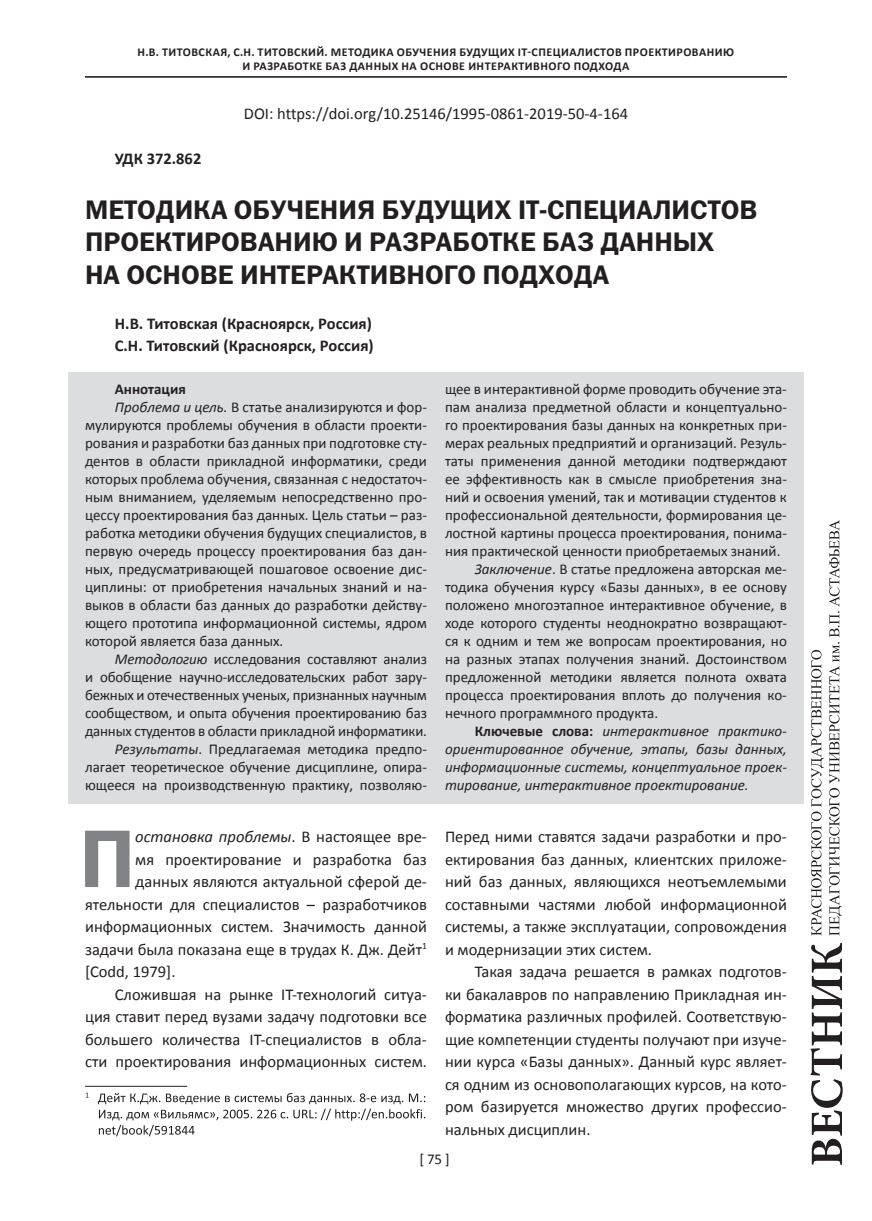
<style>
.page{position:relative;width:872px;height:1221px;background:#fff}
.page>*{position:absolute;margin:0;border:0;box-sizing:border-box;transform-origin:0 0}
.t1{font:82.05px "ez Franklin Goth Demi";color:#808285}
.t2{font:27px/32.4px "ez Franklin Goth Demi";color:#231f20}
.t3{font:16.5px/22.5px "Calibri";color:#231f20;text-align:justify}
.t4{font:700 16.5px/22.5px "Calibri";color:#231f20}
.t5{font:italic 16.5px "Calibri";color:#231f20}
.t6{font:15px "Calibri";color:#231f20}
.t7{font:italic 15px "Calibri";color:#231f20}
.t8{font:700 15px "Calibri";color:#231f20}
.t9{font:700 12px/13.5px "Calibri";letter-spacing:.04em;color:#231f20}
.s1{font-style:italic}
.s2{font-weight:700;font-style:normal}
.s3{font-style:normal}
</style>
<div class="page">
<svg style="left:811px;top:520px;width:31px;height:415px"></svg>
<svg style="left:810px;top:943px;width:32px;height:221px"></svg>
<div style="left:68px;top:372px;width:736px;height:431px;background:#dcdddf"></div>
<hr style="left:85px;top:76px;width:702px;height:1px;background:#231f20">
<hr style="left:85px;top:77px;width:702px;height:1px;background:#231f20">
<svg style="left:86px;top:1092px;width:339px;height:44px"></svg>
<hr style="left:85px;top:1085px;width:102px;height:1px;background:#231f20">
<p class="t9" style="left:138px;top:46px;width:62px">Н.В. Титовска</p>
<p class="t9" style="left:242px;top:46px;width:493px;text-indent:-22px">я, С.Н. Титовский. МЕТОДИКА ОБУЧЕНИЯ БУДУЩИХ IT-СПЕЦИАЛИСТОВ ПРОЕКТИРОВАНИЮ<br>И РАЗРАБОТКЕ БАЗ ДАННЫХ НА ОСНОВЕ ИНТЕРАКТИВНОГО ПОДХОДА</p>
<p class="t3" style="left:244px;top:102px;width:386px">DOI: https://doi.org/10.25146/1995-0861-2019-50-4-164</p>
<p class="t4" style="left:115px;top:147px;width:88px">УДК 372.862</p>
<h2 class="t2" style="left:85px;top:193px;width:674px">МЕТОДИКА ОБУЧЕНИЯ БУДУЩИХ IT-СПЕЦИАЛИСТОВ<br>ПРОЕКТИРОВАНИЮ И РАЗРАБОТКЕ БАЗ ДАННЫХ<br>НА ОСНОВЕ ИНТЕРАКТИВНОГО ПОДХОДА</h2>
<p class="t4" style="left:115px;top:312px;width:260px">Н.В. Титовская (Красноярск, Россия)<br>С.Н. Титовский (Красноярск, Россия)</p>
<p class="t8" style="left:115px;top:379px;width:72px">Аннотация</p>
<p class="t6" style="left:115px;top:397px;width:314px"><span class="s1">Проблема и цель.</span> В статье анализируются и фор-</p>
<p class="t6" style="left:85px;top:415px;width:343px">мулируются проблемы обучения в области проекти-</p>
<p class="t6" style="left:85px;top:433px;width:343px">рования и разработки баз данных при подготовке сту-</p>
<p class="t6" style="left:85px;top:451px;width:343px">дентов в области прикладной информатики, среди</p>
<p class="t6" style="left:85px;top:469px;width:343px">которых проблема обучения, связанная с недостаточ-</p>
<p class="t6" style="left:85px;top:487px;width:343px">ным вниманием, уделяемым непосредственно про-</p>
<p class="t6" style="left:85px;top:505px;width:343px">цессу проектирования баз данных. Цель статьи – раз-</p>
<p class="t6" style="left:85px;top:523px;width:343px">работка методики обучения будущих специалистов, в</p>
<p class="t6" style="left:85px;top:541px;width:343px">первую очередь процессу проектирования баз дан-</p>
<p class="t6" style="left:85px;top:559px;width:343px">ных, предусматривающей пошаговое освоение дис-</p>
<p class="t6" style="left:85px;top:577px;width:343px">циплины: от приобретения начальных знаний и на-</p>
<p class="t6" style="left:85px;top:595px;width:343px">выков в области баз данных до разработки действу-</p>
<p class="t6" style="left:85px;top:613px;width:343px">ющего прототипа информационной системы, ядром</p>
<p class="t6" style="left:85px;top:631px;width:200px">которой является база данных.</p>
<p class="t6" style="left:115px;top:649px;width:313px"><span class="s1">Методологию</span> исследования составляют анализ</p>
<p class="t6" style="left:85px;top:667px;width:343px">и обобщение научно-исследовательских работ зару-</p>
<p class="t6" style="left:85px;top:685px;width:343px">бежных и отечественных ученых, признанных научным</p>
<p class="t6" style="left:85px;top:703px;width:343px">сообществом, и опыта обучения проектированию баз</p>
<p class="t6" style="left:85px;top:721px;width:343px">данных студентов в области прикладной информатики.</p>
<p class="t6" style="left:115px;top:739px;width:314px"><span class="s1">Результаты</span>. Предлагаемая методика предпо-</p>
<p class="t6" style="left:85px;top:757px;width:343px">лагает теоретическое обучение дисциплине, опира-</p>
<p class="t6" style="left:85px;top:775px;width:343px">ющееся на производственную практику, позволяю-</p>
<p class="t6" style="left:445px;top:379px;width:343px">щее в интерактивной форме проводить обучение эта-</p>
<p class="t6" style="left:445px;top:397px;width:343px">пам анализа предметной области и концептуально-</p>
<p class="t6" style="left:445px;top:415px;width:343px">го проектирования базы данных на конкретных при-</p>
<p class="t6" style="left:445px;top:433px;width:343px">мерах реальных предприятий и организаций. Резуль-</p>
<p class="t6" style="left:445px;top:451px;width:343px">таты применения данной методики подтверждают</p>
<p class="t6" style="left:445px;top:469px;width:343px">ее эффективность как в смысле приобретения зна-</p>
<p class="t6" style="left:445px;top:487px;width:343px">ний и освоения умений, так и мотивации студентов к</p>
<p class="t6" style="left:445px;top:505px;width:343px">профессиональной деятельности, формирования це-</p>
<p class="t6" style="left:445px;top:523px;width:343px">лостной картины процесса проектирования, понима-</p>
<p class="t6" style="left:445px;top:541px;width:337px">ния практической ценности приобретаемых знаний.</p>
<p class="t6" style="left:475px;top:559px;width:314px"><span class="s1">Заключение</span>. В статье предложена авторская ме-</p>
<p class="t6" style="left:445px;top:577px;width:343px">тодика обучения курсу «Базы данных», в ее основу</p>
<p class="t6" style="left:445px;top:595px;width:343px">положено многоэтапное интерактивное обучение, в</p>
<p class="t6" style="left:445px;top:613px;width:343px">ходе которого студенты неоднократно возвращают-</p>
<p class="t6" style="left:445px;top:631px;width:343px">ся к одним и тем же вопросам проектирования, но</p>
<p class="t6" style="left:445px;top:649px;width:343px">на разных этапах получения знаний. Достоинством</p>
<p class="t6" style="left:445px;top:667px;width:343px">предложенной методики является полнота охвата</p>
<p class="t6" style="left:445px;top:685px;width:343px">процесса проектирования вплоть до получения ко-</p>
<p class="t6" style="left:445px;top:703px;width:215px">нечного программного продукта.</p>
<p class="t7" style="left:475px;top:720px;width:314px"><span class="s2">Ключевые слова:</span> интерактивное практико-</p>
<p class="t7" style="left:445px;top:738px;width:343px">ориентированное обучение, этапы, базы данных,</p>
<p class="t7" style="left:445px;top:756px;width:343px">информационные системы, концептуальное проек-</p>
<p class="t7" style="left:445px;top:774px;width:305px">тирование, интерактивное проектирование.</p>
<h1 class="t1" style="left:79px;top:812px;width:57px">П</h1>
<p class="t5" style="left:135px;top:825px;width:293px">остановка проблемы<span class="s3">. В настоящее вре-</span></p>
<p class="t3" style="left:135px;top:847px;width:293px">мя проектирование и разработка баз</p>
<p class="t3" style="left:135px;top:870px;width:293px">данных являются актуальной сферой де-</p>
<p class="t3" style="left:85px;top:892px;width:343px">ятельности для специалистов – разработчиков</p>
<p class="t3" style="left:85px;top:915px;width:343px">информационных систем. Значимость данной</p>
<p class="t3" style="left:85px;top:937px;width:343px">задачи была показана еще в трудах К. Дж. Дейт<sup>1</sup></p>
<p class="t3" style="left:85px;top:960px;width:92px">[Codd, 1979].</p>
<p class="t3" style="left:115px;top:982px;width:314px">Сложившая на рынке IT-технологий ситуа-</p>
<p class="t3" style="left:85px;top:1005px;width:343px">ция ставит перед вузами задачу подготовки все</p>
<p class="t3" style="left:85px;top:1027px;width:343px">большего количества IT-специалистов в обла-</p>
<p class="t3" style="left:85px;top:1050px;width:343px">сти проектирования информационных систем.</p>
<p class="t3" style="left:445px;top:825px;width:343px">Перед ними ставятся задачи разработки и про&shy;ектирования баз данных, клиентских приложе&shy;ний баз данных, являющихся неотъемлемыми составными частями любой информационной системы, а также эксплуатации, сопровождения и модернизации этих систем.</p>
<p class="t3" style="left:445px;top:960px;width:343px;text-indent:30px">Такая задача решается в рамках подготов&shy;ки бакалавров по направлению Прикладная ин&shy;форматика различных профилей. Соответствую&shy;щие компетенции студенты получают при изуче&shy;нии курса «Базы данных». Данный курс являет&shy;ся одним из основополагающих курсов, на кото&shy;ром базируется множество других профессио&shy;нальных дисциплин.</p>
<p class="t6" style="left:419px;top:1149px;width:32px">[ 75 ]</p>
</div>
